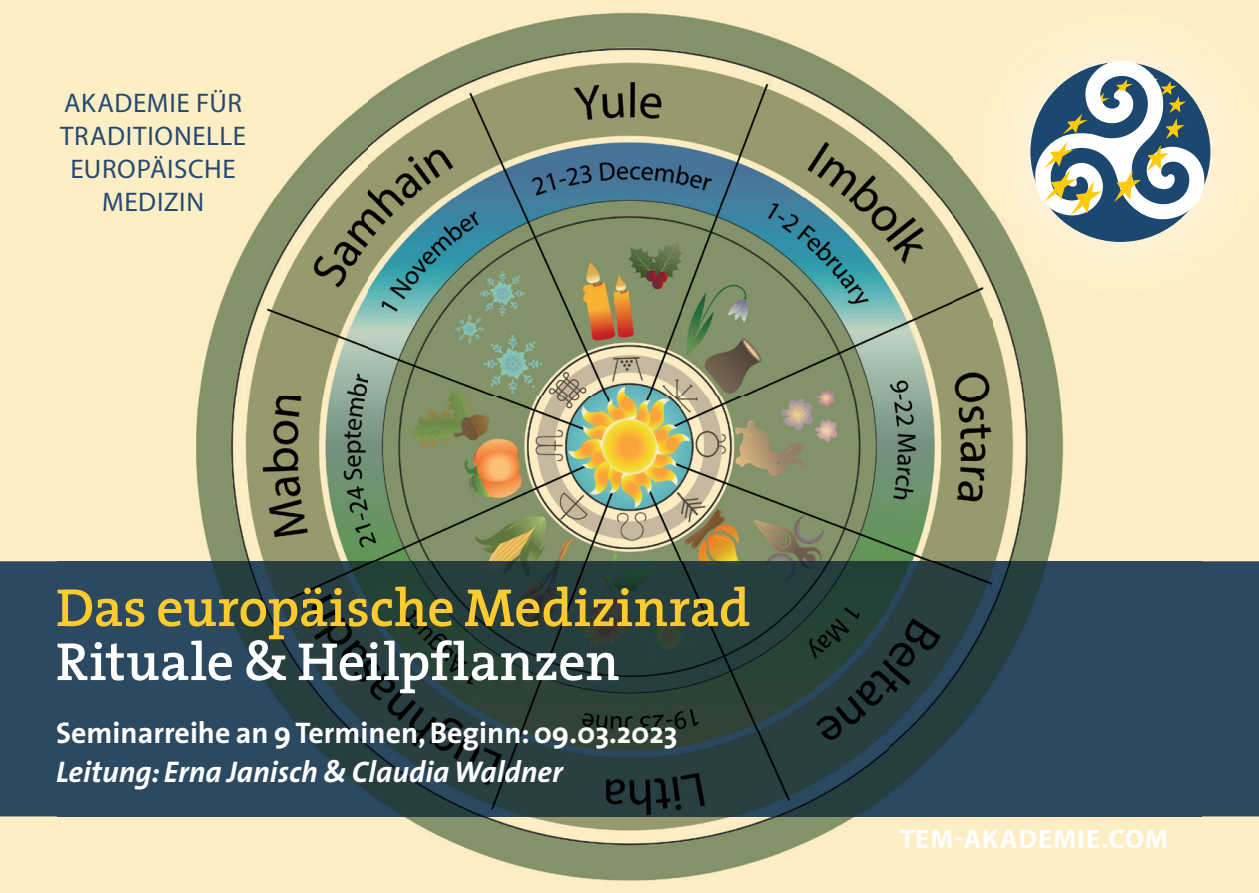
<style>
.page{position:relative;width:1259px;height:893px;background:#feeec3}
.page>*{position:absolute;margin:0;border:0;box-sizing:border-box;transform-origin:0 0}
.t1{font:600 54px "The Serif";letter-spacing:-.005em;color:#fecb2f}
.t2{font:600 54px "The Serif";color:#fff}
.t3{font:700 30px "The Sans";color:#fff}
.t4{font:italic 700 30px "The Sans";color:#fff}
.t5{font:27px/33px "Myriad Pro";letter-spacing:.025em;color:#254a72;text-align:center}
.t6{font:700 27px "Myriad Pro";letter-spacing:.03em;color:#fff}
</style>
<div class="page">
<img style="left:275px;top:12px;width:679px;height:186px">
<img style="left:196px;top:198px;width:797px;height:363px">
<img style="left:993px;top:318px;width:71px;height:243px">
<img style="left:57px;top:816px;width:1145px;height:65px">
<img style="left:954px;top:44px;width:277px;height:274px">
<div style="left:1030px;top:62px;width:180px;height:180px;background:#1c486f;border-radius:50%"></div>
<svg style="left:1033px;top:59px;width:172px;height:167px"></svg>
<svg style="left:0;top:561px;width:1259px;height:255px;background:#28424c"></svg>
<p class="t5" style="left:60px;top:86px;width:187px">AKADEMIE FÜR<br>TRADITIONELLE<br>EUROPÄISCHE<br>MEDIZIN</p>
<h1 class="t1" style="left:56px;top:563px;width:695px">Das europäische Medizinrad</h1>
<h1 class="t2" style="left:56px;top:617px;width:565px">Rituale &amp; Heilpflanzen</h1>
<p class="t3" style="left:56px;top:708px;width:623px">Seminarreihe an 9 Terminen, Beginn: 09.03.2023</p>
<p class="t4" style="left:56px;top:747px;width:508px">Leitung: Erna Janisch &amp; Claudia Waldner</p>
<p class="t6" style="left:899px;top:821px;width:270px">TEM-AKADEMIE.COM</p>
</div>
